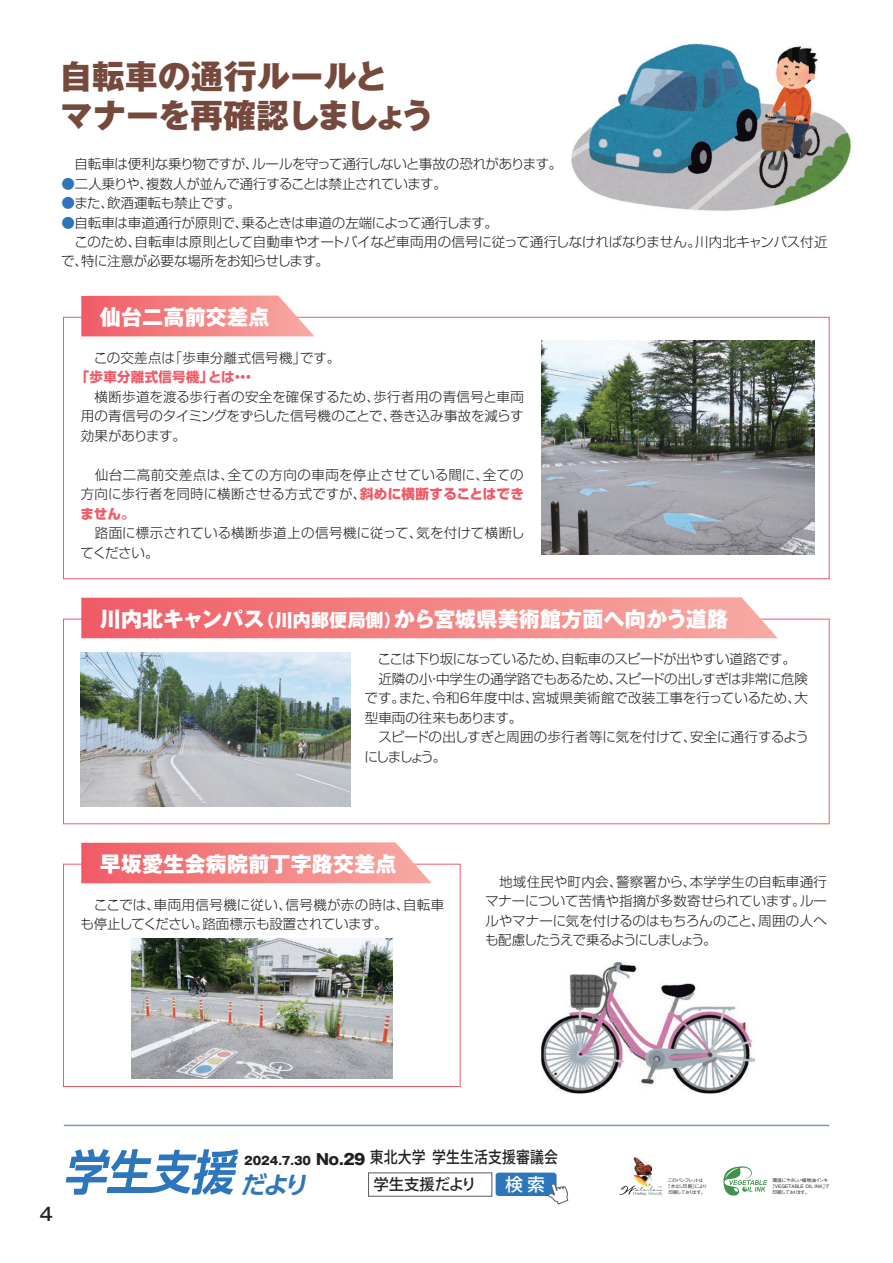
<style>
.page{position:relative;width:893px;height:1263px;background:#fff}
.page>*{position:absolute;margin:0;border:0;box-sizing:border-box;transform-origin:0 0}
.t1{font:800 33px/39px "Gothic MB101 Pr 5";color:#754a3d}
.t2{font:italic 700 24.15px "UD Shin Go Pr 6 N De";color:#2e76bc}
.t3{font:800 21px "Gothic MB101 Pr 5";letter-spacing:.01em;color:#fff}
.t4{font:500 18px "Gothic MB101 Pr 5";color:#231f20}
.t5{font:500 17.85px "Koz Go Pro";color:#fff}
.t6{font:500 16.05px "Koz Go Pro";letter-spacing:.01em;color:#231f20;scale:.86 1}
.t7{font:500 15.45px "Koz Go Pro";letter-spacing:-.005em;color:#231f20}
.t8{font:300 13.5px/19.5px "Shin Go Pr 5";letter-spacing:-.01em;color:#231f20}
.t9{font:300 13.5px/19.5px "Shin Go Pr 5";letter-spacing:.01em;color:#231f20}
.t10{font:300 13.5px "Shin Go Pr 5";letter-spacing:.02em;color:#231f20}
.t11{font:700 13.5px "Shin Go Pr 5";letter-spacing:.02em;color:#f05a67}
.t12{font:800 11.25px "Gothic MB101 Pr 5";color:#231f20}
.t13{font:500 4.8px/6.4px "Gothic BBB Pr 5";letter-spacing:-.17em;color:#231f20;text-align:center}
.t14{font:500 4.8px "Gothic BBB Pr 5";color:#231f20}
.t15{font:500 4.8px "Gothic BBB Pr 5";letter-spacing:-.095em;color:#231f20}
.t16{font:500 4.8px "Gothic BBB Pr 5";letter-spacing:-.18em;color:#231f20}
.s1{color:#2e76bc}
.s2{font-weight:800;color:#f05a67}
.s3{font-size:18px}
.s4{font-size:14.85px}
</style>
<div class="page">
<svg style="left:723px;top:1166px;width:44px;height:29px"></svg>
<div style="left:368px;top:1172px;width:124px;height:25px;background:#fff;border:1px solid #636366"></div>
<div style="left:496px;top:1172px;width:61px;height:24px;background:#2e76bc;border-radius:3px"></div>
<svg style="left:548px;top:1182px;width:21px;height:23px"></svg>
<hr style="left:64px;top:1125px;width:765px;height:1px;background:#7798ce">
<svg style="left:66px;top:1149px;width:172px;height:46px"></svg>
<img style="left:632px;top:1157px;width:19px;height:27px">
<svg style="left:619px;top:1184px;width:44px;height:11px"></svg>
<img style="left:541px;top:962px;width:214px;height:132px">
<img style="left:571px;top:43px;width:281px;height:168px">
<img style="left:572px;top:235px;width:255px;height:2px">
<img style="left:542px;top:340px;width:273px;height:215px">
<svg style="left:81px;top:296px;width:233px;height:40px;background:#f38a8b"></svg>
<img style="left:132px;top:939px;width:260px;height:139px">
<svg style="left:81px;top:842px;width:351px;height:41px;background:#f3898a"></svg>
<img style="left:81px;top:652px;width:270px;height:154px">
<svg style="left:81px;top:597px;width:697px;height:41px;background:#f38788"></svg>
<h1 class="t1" style="left:60px;top:55px;width:376px">自転車の通行ルールと<br>マナーを再確認しましょう</h1>
<p class="t8" style="left:61px;top:153px;width:502px">　自転車は便利な乗り物ですが、ルールを守って通行しないと事故の恐れがあります。</p>
<p class="t8" style="left:61px;top:172px;width:387px"><span class="s1">●</span>二人乗りや、複数人が並んで通行することは禁止されています。</p>
<p class="t8" style="left:61px;top:192px;width:181px"><span class="s1">●</span>また、飲酒運転も禁止です。</p>
<p class="t8" style="left:61px;top:211px;width:768px"><span class="s1">●</span>自転車は車道通行が原則で、乗るときは車道の左端によって通行します。<br>　このため、自転車は原則として自動車やオートバイなど車両用の信号に従って通行しなければなりません。川内北キャンパス付近で、特に注意が必要な場所をお知らせします。</p>
<h3 class="t3" style="left:100px;top:300px;width:171px">仙台二高前交差点</h3>
<p class="t10" style="left:81px;top:346px;width:261px">　この交差点は「歩車分離式信号機」です。</p>
<p class="t11" style="left:76px;top:366px;width:181px">「歩車分離式信号機」とは・・・</p>
<p class="t8" style="left:81px;top:385px;width:445px;text-align:justify">　横断歩道を渡る歩行者の安全を確保するため、歩行者用の青信号と車両用の青信号のタイミングをずらした信号機のことで、巻き込み事故を減らす効果があります。</p>
<p class="t8" style="left:80px;top:463px;width:445px;text-align:justify">　仙台二高前交差点は、全ての方向の車両を停止させている間に、全ての方向に歩行者を同時に横断させる方式ですが、<span class="s2">斜めに横断することはできません。</span></p>
<p class="t9" style="left:80px;top:522px;width:446px">　路面に標示されている横断歩道上の信号機に従って、気を付けて横断してください。</p>
<h3 class="t3" style="left:100px;top:601px;width:630px">川内北キャンパス<span class="s3">（川内郵便局側）</span>から宮城県美術館方面へ向かう道路</h3>
<p class="t8" style="left:364px;top:648px;width:446px">　ここは下り坂になっているため、自転車のスピードが出やすい道路です。　近隣の小・中学生の通学路でもあるため、スピードの出しすぎは非常に危険です。また、令和6年度中は、宮城県美術館で改装工事を行っているため、大型車両の往来もあります。<br>　スピードの出しすぎと周囲の歩行者等に気を付けて、安全に通行するようにしましょう。</p>
<h3 class="t3" style="left:100px;top:846px;width:298px">早坂愛生会病院前丁字路交差点</h3>
<p class="t8" style="left:80px;top:893px;width:365px">　ここでは、車両用信号機に従い、信号機が赤の時は、自転車も停止してください。路面標示も設置されています。</p>
<p class="t8" style="left:485px;top:870px;width:344px;text-align:justify">　地域住民や町内会、警察署から、本学学生の自転車通行マナーについて苦情や指摘が多数寄せられています。ルールやマナーに気を付けるのはもちろんのこと、周囲の人へも配慮したうえで乗るようにしましょう。</p>
<h3 class="t4" style="left:40px;top:1199px;width:15px">4</h3>
<p class="t6" style="left:370px;top:1147px;width:220px">東北大学 学生生活支援審議会</p>
<p class="t7" style="left:373px;top:1174px;width:105px">学生支援だより</p>
<h3 class="t5" style="left:505px;top:1173px;width:41px">検 索</h3>
<p class="t12" style="left:244px;top:1151px;width:123px">2024.7.30 <span class="s4">No.29</span></p>
<h2 class="t2" style="left:241px;top:1165px;width:75px">だより</h2>
<p class="t13" style="left:666px;top:1176px;width:43px">このパンフレットは「水なし印刷」により印刷しております。</p>
<p class="t15" style="left:772px;top:1176px;width:57px">環境にやさしい植物油インキ</p>
<p class="t14" style="left:770px;top:1182px;width:61px">「VEGETABLE OIL INK」で</p>
<p class="t16" style="left:772px;top:1189px;width:39px">印刷しております。</p>
</div>
